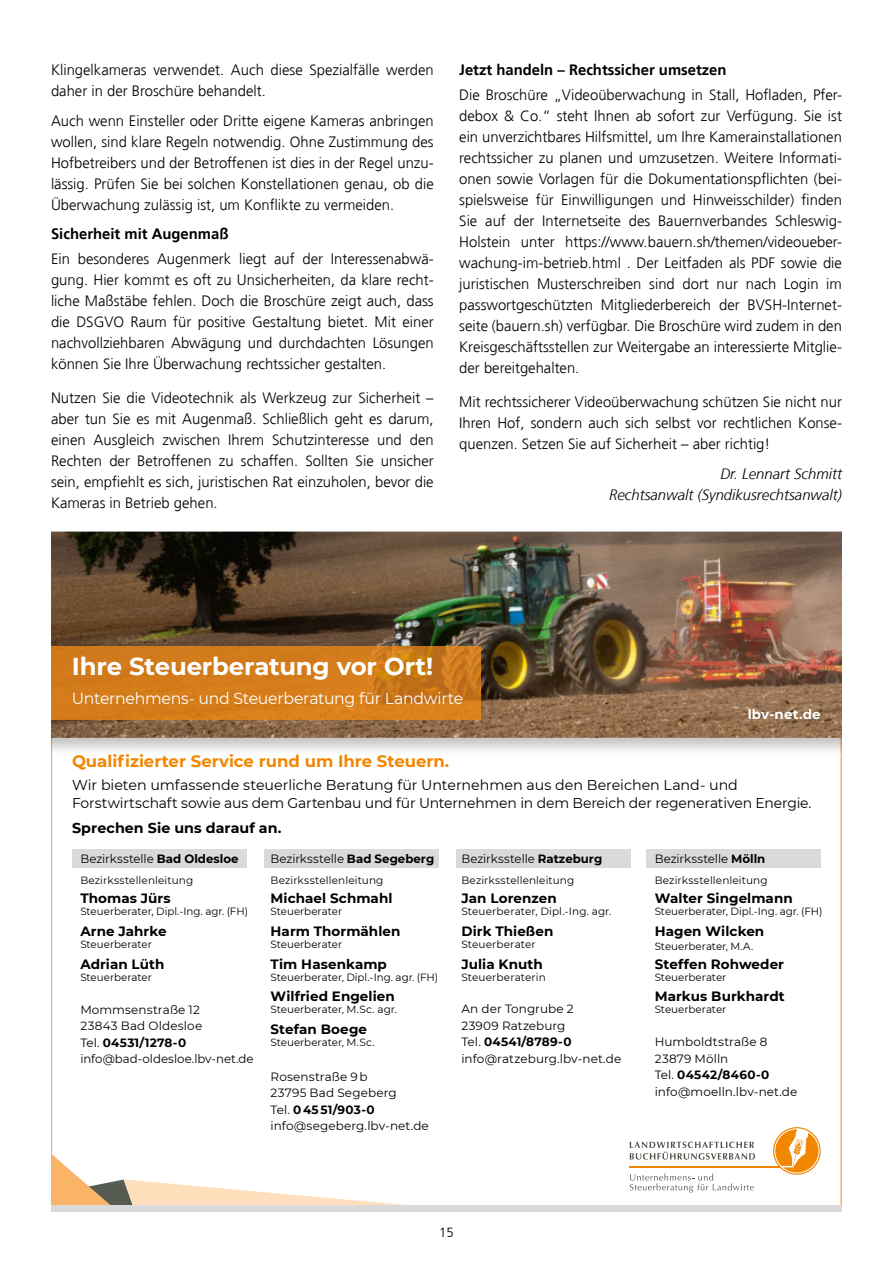
<style>
.page{position:relative;width:893px;height:1263px;background:#fff}
.page>*{position:absolute;margin:0;border:0;box-sizing:border-box;transform-origin:0 0}
.t1{font:700 24.45px "Montserrat";letter-spacing:-.01em;color:#fff}
.t2{font:700 16.5px "Montserrat";color:#f18700}
.t3{font:16.05px "Montserrat";letter-spacing:-.02em;color:#fff}
.t4{font:300 15px/21px "Frutiger";color:#000;text-align:justify}
.t5{font:700 15px "Frutiger";color:#000}
.t6{font:italic 300 15px/21px "Frutiger";color:#000;text-align:right}
.t7{font:14.25px/18px "Montserrat";letter-spacing:-.01em;color:#000}
.t8{font:700 14.25px "Montserrat";letter-spacing:.005em;color:#000}
.t9{font:700 13.5px "Montserrat";letter-spacing:.005em;color:#000}
.t10{font:700 13.5px "Montserrat";letter-spacing:.005em;color:#fff}
.t11{font:300 13.2px "Frutiger";color:#000}
.t12{font:12px/16.5px "Montserrat";letter-spacing:.005em;color:#000}
.t13{font:10.5px "Montserrat";color:#000}
.s1{font-weight:700}
</style>
<div class="page">
<img style="left:51px;top:531px;width:791px;height:224px">
<img style="left:51px;top:646px;width:429px;height:73px">
<svg style="left:630px;top:1174px;width:124px;height:19px"></svg>
<hr style="left:630px;top:1166px;width:150px;height:1px;background:#f18700">
<svg style="left:630px;top:1141px;width:125px;height:18px"></svg>
<svg style="left:773px;top:1127px;width:48px;height:48px"></svg>
<svg style="left:51px;top:1153px;width:353px;height:52px"></svg>
<div style="left:51px;top:1205px;width:791px;height:7px;background:#dadada"></div>
<div style="left:647px;top:849px;width:174px;height:19px;background:#dadada"></div>
<div style="left:72px;top:849px;width:175px;height:19px;background:#dadada"></div>
<div style="left:456px;top:849px;width:174px;height:19px;background:#dadada"></div>
<div style="left:265px;top:849px;width:174px;height:19px;background:#dadada"></div>
<p class="t4" style="left:51px;top:61px;width:384px">Klingelkameras verwendet. Auch diese Spezialfälle werden daher in der Broschüre behandelt.</p>
<p class="t4" style="left:51px;top:111px;width:384px">Auch wenn Einsteller oder Dritte eigene Kameras anbringen wollen, sind klare Regeln notwendig. Ohne Zustimmung des Hofbetreibers und der Betroffenen ist dies in der Regel unzu&shy;lässig. Prüfen Sie bei solchen Konstellationen genau, ob die Überwachung zulässig ist, um Konflikte zu vermeiden.</p>
<p class="t5" style="left:51px;top:228px;width:179px">Sicherheit mit Augenmaß</p>
<p class="t4" style="left:51px;top:250px;width:384px">Ein besonderes Augenmerk liegt auf der Interessenabwä&shy;gung. Hier kommt es oft zu Unsicherheiten, da klare recht&shy;liche Maßstäbe fehlen. Doch die Broschüre zeigt auch, dass die DSGVO Raum für positive Gestaltung bietet. Mit einer nachvollziehbaren Abwägung und durchdachten Lösungen können Sie Ihre Überwachung rechtssicher gestalten.</p>
<p class="t4" style="left:51px;top:389px;width:384px">Nutzen Sie die Videotechnik als Werkzeug zur Sicherheit – aber tun Sie es mit Augenmaß. Schließlich geht es darum, einen Ausgleich zwischen Ihrem Schutzinteresse und den Rechten der Betroffenen zu schaffen. Sollten Sie unsicher sein, empfiehlt es sich, juristischen Rat einzuholen, bevor die Kameras in Betrieb gehen.</p>
<p class="t5" style="left:459px;top:63px;width:269px">Jetzt handeln – Rechtssicher umsetzen</p>
<p class="t4" style="left:459px;top:85px;width:384px">Die Broschüre „Videoüberwachung in Stall, Hofladen, Pfer&shy;debox &amp; Co.“ steht Ihnen ab sofort zur Verfügung. Sie ist ein unverzichtbares Hilfsmittel, um Ihre Kamerainstallationen rechtssicher zu planen und umzusetzen. Weitere Informati&shy;onen sowie Vorlagen für die Dokumentationspflichten (bei&shy;spielsweise für Einwilligungen und Hinweisschilder) finden Sie auf der Internetseite des Bauernverbandes Schleswig-Holstein unter https://www.bauern.sh/themen/videoueber&shy;wachung-im-betrieb.html . Der Leitfaden als PDF sowie die juristischen Musterschreiben sind dort nur nach Login im passwortgeschützten Mitgliederbereich der BVSH-Internet&shy;seite (bauern.sh) verfügbar. Die Broschüre wird zudem in den Kreisgeschäftsstellen zur Weitergabe an interessierte Mitglie&shy;der bereitgehalten.</p>
<p class="t4" style="left:459px;top:393px;width:384px">Mit rechtssicherer Videoüberwachung schützen Sie nicht nur Ihren Hof, sondern auch sich selbst vor rechtlichen Konse&shy;quenzen. Setzen Sie auf Sicherheit – aber richtig!</p>
<p class="t6" style="left:609px;top:464px;width:234px">Dr. Lennart Schmitt<br>Rechtsanwalt (Syndikusrechtsanwalt)</p>
<h1 class="t1" style="left:72px;top:655px;width:363px">Ihre Steuerberatung vor Ort!</h1>
<p class="t3" style="left:72px;top:692px;width:393px">Unternehmens- und Steuerberatung für Landwirte</p>
<p class="t10" style="left:748px;top:707px;width:74px">lbv-net.de</p>
<p class="t2" style="left:72px;top:749px;width:379px">Qualifizierter Service rund um Ihre Steuern.</p>
<p class="t7" style="left:72px;top:777px;width:741px">Wir bieten umfassende steuerliche Beratung für Unternehmen aus den Bereichen Land- und<br>Forstwirtschaft sowie aus dem Gartenbau und für Unternehmen in dem Bereich der regenerativen Energie.</p>
<p class="t8" style="left:72px;top:821px;width:211px">Sprechen Sie uns darauf an.</p>
<p class="t12" style="left:80px;top:851px;width:160px">Bezirksstelle <span class="s1">Bad Oldesloe</span></p>
<p class="t13" style="left:80px;top:876px;width:114px">Bezirksstellenleitung</p>
<p class="t9" style="left:80px;top:891px;width:92px">Thomas Jürs</p>
<p class="t13" style="left:80px;top:907px;width:169px">Steuerberater, Dipl.-Ing. agr. (FH)</p>
<p class="t9" style="left:80px;top:924px;width:88px">Arne Jahrke</p>
<p class="t13" style="left:80px;top:940px;width:73px">Steuerberater</p>
<p class="t9" style="left:80px;top:957px;width:86px">Adrian Lüth</p>
<p class="t13" style="left:80px;top:973px;width:73px">Steuerberater</p>
<p class="t12" style="left:80px;top:1002px;width:175px">Mommsenstraße 12<br>23843 Bad Oldesloe<br>Tel. <span class="s1">04531/1278-0 </span>info@bad-oldesloe.lbv-net.de</p>
<p class="t12" style="left:271px;top:851px;width:165px">Bezirksstelle <span class="s1">Bad Segeberg</span></p>
<p class="t13" style="left:271px;top:876px;width:114px">Bezirksstellenleitung</p>
<p class="t9" style="left:271px;top:891px;width:123px">Michael Schmahl</p>
<p class="t13" style="left:271px;top:907px;width:73px">Steuerberater</p>
<p class="t9" style="left:271px;top:924px;width:131px">Harm Thormählen</p>
<p class="t13" style="left:271px;top:940px;width:73px">Steuerberater</p>
<p class="t9" style="left:271px;top:957px;width:118px">Tim Hasenkamp</p>
<p class="t13" style="left:271px;top:973px;width:169px">Steuerberater, Dipl.-Ing. agr. (FH)</p>
<p class="t9" style="left:271px;top:990px;width:126px">Wilfried Engelien</p>
<p class="t13" style="left:271px;top:1005px;width:128px">Steuerberater, M.Sc. agr.</p>
<p class="t9" style="left:271px;top:1023px;width:98px">Stefan Boege</p>
<p class="t13" style="left:271px;top:1038px;width:106px">Steuerberater, M.Sc.</p>
<p class="t12" style="left:271px;top:1068px;width:160px">Rosenstraße 9 b<br>23795 Bad Segeberg<br>Tel. <span class="s1">0 45 51/903-0 </span>info@segeberg.lbv-net.de</p>
<p class="t12" style="left:461px;top:851px;width:142px">Bezirksstelle <span class="s1">Ratzeburg</span></p>
<p class="t13" style="left:461px;top:876px;width:114px">Bezirksstellenleitung</p>
<p class="t9" style="left:461px;top:891px;width:97px">Jan Lorenzen</p>
<p class="t13" style="left:461px;top:907px;width:151px">Steuerberater, Dipl.-Ing. agr.</p>
<p class="t9" style="left:461px;top:924px;width:93px">Dirk Thießen</p>
<p class="t13" style="left:461px;top:940px;width:76px">Steuerberater</p>
<p class="t9" style="left:461px;top:957px;width:83px">Julia Knuth</p>
<p class="t13" style="left:461px;top:973px;width:86px">Steuerberaterin</p>
<p class="t12" style="left:461px;top:1001px;width:161px">An der Tongrube 2<br>23909 Ratzeburg<br>Tel. <span class="s1">04541/8789-0 </span>info@ratzeburg.lbv-net.de</p>
<p class="t12" style="left:655px;top:851px;width:112px">Bezirksstelle <span class="s1">Mölln</span></p>
<p class="t13" style="left:655px;top:876px;width:114px">Bezirksstellenleitung</p>
<p class="t9" style="left:655px;top:891px;width:139px">Walter Singelmann</p>
<p class="t13" style="left:655px;top:907px;width:169px">Steuerberater, Dipl.-Ing. agr. (FH)</p>
<p class="t9" style="left:655px;top:924px;width:111px">Hagen Wilcken</p>
<p class="t13" style="left:655px;top:942px;width:100px">Steuerberater, M.A.</p>
<p class="t9" style="left:655px;top:957px;width:131px">Steffen Rohweder</p>
<p class="t13" style="left:655px;top:973px;width:73px">Steuerberater</p>
<p class="t9" style="left:655px;top:990px;width:132px">Markus Burkhardt</p>
<p class="t13" style="left:655px;top:1005px;width:73px">Steuerberater</p>
<p class="t12" style="left:655px;top:1034px;width:144px">Humboldtstraße 8<br>23879 Mölln<br>Tel. <span class="s1">04542/8460-0 </span>info@moelln.lbv-net.de</p>
<p class="t11" style="left:439px;top:1227px;width:16px">15</p>
</div>
